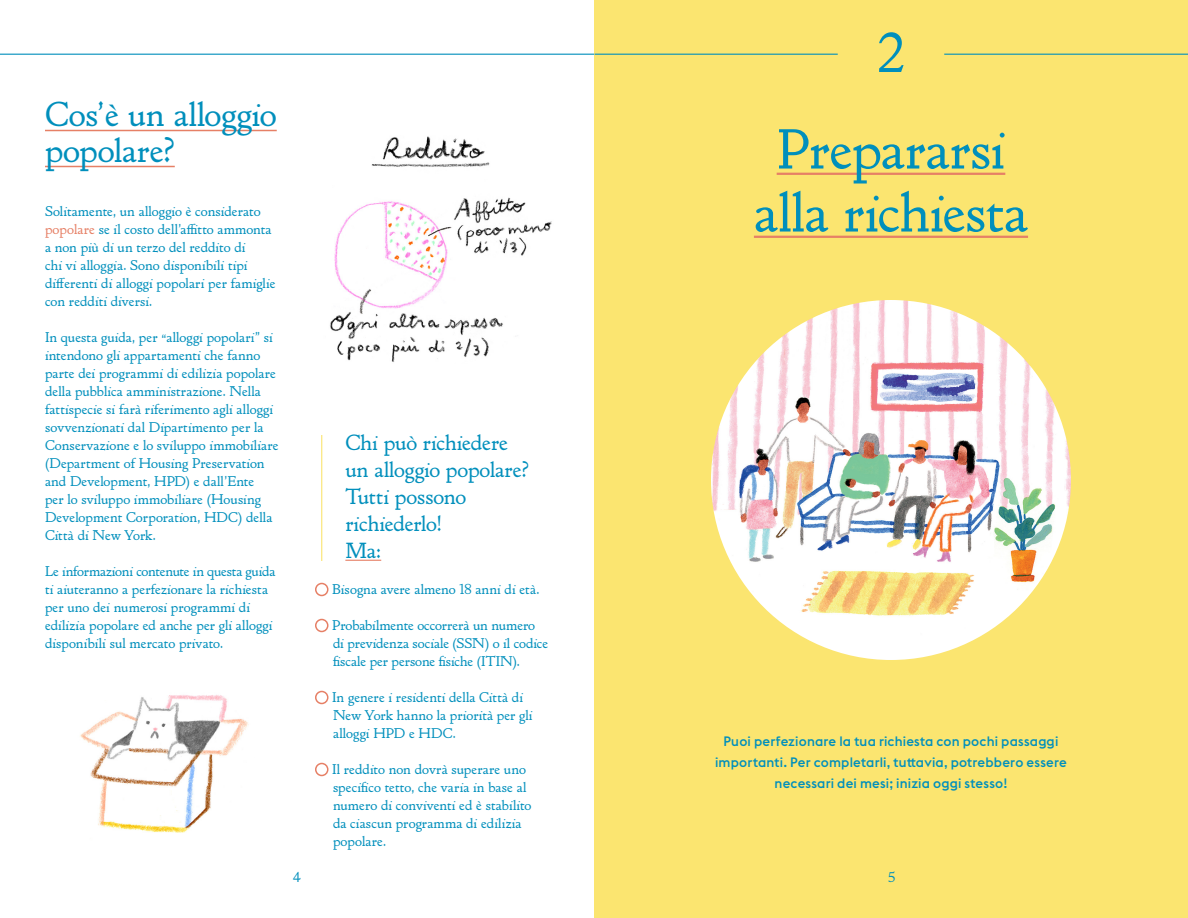
<style>
.page{position:relative;width:1188px;height:918px;background:#fff}
.page>*{position:absolute;margin:0;border:0;box-sizing:border-box;transform-origin:0 0}
.Chapter_headers{font:54px/63px "Thames Capsule";letter-spacing:-.01em;color:#008fbc;text-align:center}
.section_numbers{font:52.5px "Thames Capsule";color:#008fbc}
.t1{font:33px/36px "Thames Capsule";letter-spacing:-.005em;color:#008fbc}
.t2{font:21px/27px "Thames Capsule";letter-spacing:-.015em;color:#008fbc}
.Checklist{font:13.5px/18px "Thames Capsule";color:#008fbc}
.Chapter_Text{font:500 13.5px/21px "Euclid Flex";letter-spacing:.015em;color:#008fbc;text-align:center}
.s1{color:#e68066}
</style>
<div class="page">
<div style="left:595px;top:0;width:593px;height:918px;background:#fbe570"></div>
<img style="left:330px;top:136px;width:222px;height:226px">
<hr style="left:45px;top:130px;width:232px;height:1px;background:#e68066">
<hr style="left:45px;top:166px;width:130px;height:1px;background:#e68066">
<div style="left:315px;top:583px;width:14px;height:13px;border:2px solid #e68066;border-radius:50%"></div>
<div style="left:315px;top:619px;width:14px;height:13px;border:2px solid #e68066;border-radius:50%"></div>
<div style="left:315px;top:691px;width:14px;height:13px;border:2px solid #e68066;border-radius:50%"></div>
<div style="left:315px;top:763px;width:14px;height:13px;border:2px solid #e68066;border-radius:50%"></div>
<hr style="left:345px;top:560px;width:36px;height:1px;background:#e68066">
<hr style="left:321px;top:435px;width:1px;height:126px;background:#fbe570">
<img style="left:80px;top:695px;width:169px;height:138px">
<hr style="left:0;top:54px;width:594px;height:1px;background:#008fbc">
<hr style="left:595px;top:54px;width:243px;height:1px;background:#008fbc">
<hr style="left:944px;top:54px;width:244px;height:1px;background:#008fbc">
<img style="left:711px;top:300px;width:360px;height:360px;border-radius:180px">
<hr style="left:777px;top:173px;width:228px;height:2px;background:#e68066">
<hr style="left:754px;top:236px;width:274px;height:2px;background:#e68066">
<p class="t1" style="left:45px;top:97px;width:233px">Cos’è un alloggio popolare?</p>
<p class="Checklist" style="left:45px;top:203px;width:232px">Solitamente, un alloggio è considerato <span class="s1">popolare</span> se il costo dell’affitto ammonta a non più di un terzo del reddito di<br>chi vi alloggia. Sono disponibili tipi differenti di alloggi popolari per famiglie con redditi diversi.</p>
<p class="Checklist" style="left:45px;top:329px;width:235px">In questa guida, per “alloggi popolari” si intendono gli appartamenti che fanno parte dei programmi di edilizia popolare della pubblica amministrazione. Nella fattispecie si farà riferimento agli alloggi sovvenzionati dal Dipartimento per la Conservazione e lo sviluppo immobiliare (Department of Housing Preservation and Development, HPD) e dall’Ente<br>per lo sviluppo immobiliare (Housing Development Corporation, HDC) della Città di New York.</p>
<p class="Checklist" style="left:45px;top:563px;width:232px">Le informazioni contenute in questa guida ti aiuteranno a perfezionare la richiesta per uno dei numerosi programmi di edilizia popolare ed anche per gli alloggi disponibili sul mercato privato.</p>
<p class="section_numbers" style="left:877px;top:23px;width:29px">2</p>
<p class="t2" style="left:345px;top:430px;width:185px">Chi può richiedere un alloggio popolare?<br>Tutti possono richiederlo!<br>Ma:</p>
<p class="Checklist" style="left:332px;top:581px;width:209px">Bisogna avere almeno 18 anni di età.</p>
<p class="Checklist" style="left:332px;top:617px;width:218px">Probabilmente occorrerà un numero di previdenza sociale (SSN) o il codice fiscale per persone fisiche (ITIN).</p>
<p class="Checklist" style="left:332px;top:689px;width:202px">In genere i residenti della Città di<br>New York hanno la priorità per gli alloggi HPD e HDC.</p>
<p class="Checklist" style="left:332px;top:761px;width:201px">Il reddito non dovrà superare uno specifico tetto, che varia in base al numero di conviventi ed è stabilito da ciascun programma di edilizia popolare.</p>
<p class="Chapter_headers" style="left:754px;top:120px;width:276px">Prepararsi alla richiesta</p>
<p class="Chapter_Text" style="left:715px;top:731px;width:353px">Puoi perfezionare la tua richiesta con pochi passaggi importanti. Per completarli, tuttavia, potrebbero essere necessari dei mesi; inizia oggi stesso!</p>
<p class="Checklist" style="left:293px;top:869px;width:9px">4</p>
<p class="Checklist" style="left:887px;top:869px;width:9px">5</p>
</div>
